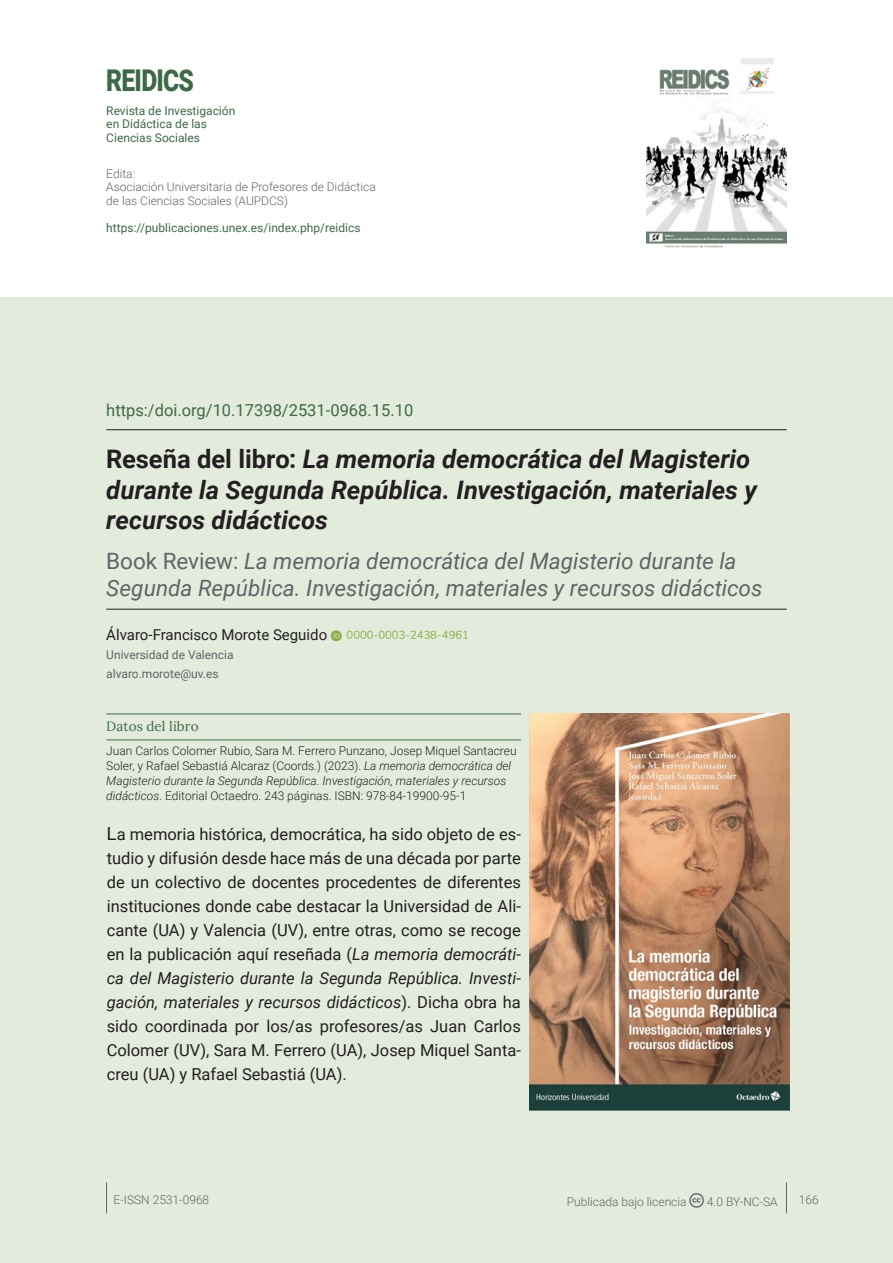
<style>
.page{position:relative;width:893px;height:1263px;background:#fff}
.page>*{position:absolute;margin:0;border:0;box-sizing:border-box;transform-origin:0 0}
.t1{font:900 30px "Roboto";letter-spacing:-.03em;color:#3d6946;scale:.82 1}
.sps_titulo_original{font:italic 700 25.5px/30.6px "Roboto";color:#231f20}
.sps_titulo_traduc{font:italic 22.5px/27px "Roboto";color:#636366}
.t2{font:16.5px/24px "Roboto";color:#231f20;text-align:justify}
.sps_doi{font:16.5px "Roboto";color:#3d6946}
.sps_autor_1{font:15px "Roboto";color:#231f20}
.sps_titulo_metadatos{font:13.5px "Lora";letter-spacing:.005em;color:#3d6946}
.sps_fechas{font:300 12px/15px "Roboto";color:#231f20}
.t3{font:300 12px/13.5px "Roboto";color:#636366}
.t4{font:12px/13.5px "Roboto";color:#3d6946}
.sps_afiliaciones{font:12px "Roboto";color:#636366}
.sps_autor_1-2{font:11.25px "Font Awesome 5 Brands";color:#8bae44}
.s1{font-style:normal}
.s2{color:#8bae44}
.s3{font-style:italic}
.s4{font-family:"Arial";font-size:18px}
</style>
<div class="page">
<div style="left:0;top:298px;width:893px;height:965px;background:#e3ebdd"></div>
<hr style="left:106px;top:1182px;width:1px;height:31px;background:#636366">
<hr style="left:786px;top:1182px;width:1px;height:31px;background:#636366">
<hr style="left:106px;top:429px;width:681px;height:1px;background:#231f20">
<hr style="left:106px;top:609px;width:681px;height:1px;background:#231f20">
<hr style="left:106px;top:714px;width:415px;height:1px;background:#3d6946">
<hr style="left:106px;top:740px;width:415px;height:1px;background:#3d6946">
<img style="left:530px;top:714px;width:259px;height:396px">
<img style="left:646px;top:58px;width:141px;height:190px">
<h1 class="t1" style="left:106px;top:60px;width:108px">REIDICS</h1>
<p class="t4" style="left:106px;top:103px;width:131px">Revista de Investigación en Didáctica de las<br>Ciencias Sociales</p>
<p class="t3" style="left:106px;top:167px;width:271px">Edita:<br>Asociación Universitaria de Profesores de Didáctica de las Ciencias Sociales (AUPDCS)</p>
<p class="t4" style="left:106px;top:221px;width:256px">https://publicaciones.unex.es/index.php/reidics</p>
<p class="sps_doi" style="left:106px;top:399px;width:308px">https:/doi.org/10.17398/2531-0968.15.10</p>
<p class="sps_titulo_original" style="left:106px;top:443px;width:652px"><span class="s1">Reseña del libro:</span> La memoria democrática del Magisterio durante la Segunda República. Investigación, materiales y recursos didácticos</p>
<p class="sps_titulo_traduc" style="left:106px;top:547px;width:658px"><span class="s1">Book Review:</span> La memoria democrática del Magisterio durante la<br>Segunda República. Investigación, materiales y recursos didácticos</p>
<p class="sps_autor_1" style="left:106px;top:624px;width:237px">Álvaro-Francisco Morote Seguido <span class="s2">□</span></p>
<p class="sps_autor_1-2" style="left:399px;top:630px;width:52px">✓✔✓✔</p>
<p class="sps_afiliaciones" style="left:106px;top:646px;width:129px">Universidad de Valencia</p>
<p class="sps_afiliaciones" style="left:106px;top:665px;width:114px">alvaro.morote@uv.es</p>
<p class="sps_titulo_metadatos" style="left:106px;top:716px;width:94px">Datos del libro</p>
<p class="sps_fechas" style="left:106px;top:742px;width:412px">Juan Carlos Colomer Rubio, Sara M. Ferrero Punzano, Josep Miquel Santacreu Soler, y Rafael Sebastiá Alcaraz (Coords.) (2023). <span class="s3">La memoria democrática del Magisterio durante la Segunda República. Investigación, materiales y recursos didácticos</span>. Editorial Octaedro. 243 páginas. ISBN: 978-84-19900-95-1</p>
<p class="t2" style="left:107px;top:822px;width:416px"><span class="s4">L</span>a memoria histórica, democrática, ha sido objeto de es&shy;tudio y difusión desde hace más de una década por parte de un colectivo de docentes procedentes de diferentes instituciones donde cabe destacar la Universidad de Ali&shy;cante (UA) y Valencia (UV), entre otras, como se recoge en la publicación aquí reseñada (<span class="s3">La memoria democráti&shy;ca del Magisterio durante la Segunda República. Investi&shy;gación, materiales y recursos didácticos</span>). Dicha obra ha sido coordinada por los/as profesores/as Juan Carlos Colomer (UV), Sara M. Ferrero (UA), Josep Miquel Santa&shy;creu (UA) y Rafael Sebastiá (UA).</p>
<p class="t3" style="left:114px;top:1192px;width:97px">E-ISSN 2531-0968</p>
<p class="t3" style="left:567px;top:1194px;width:212px">Publicada bajo licencia ▼❖□□■▲ 4.0 BY-NC-SA</p>
<p class="t3" style="left:799px;top:1192px;width:21px">166</p>
</div>
